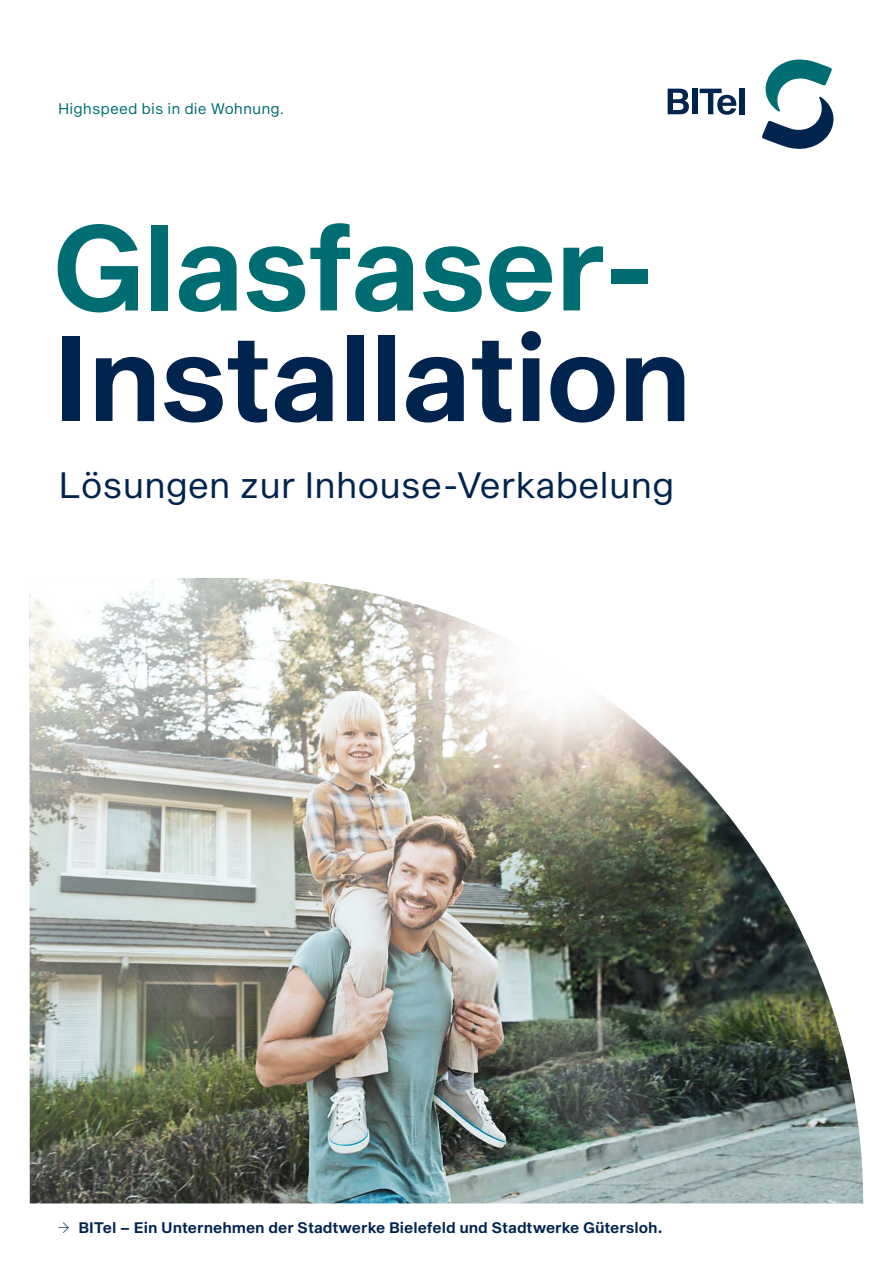
<style>
.page{position:relative;width:893px;height:1263px;background:#fff}
.page>*{position:absolute;margin:0;border:0;box-sizing:border-box;transform-origin:0 0}
.t1{font:118.5px "S Sequel Semi";letter-spacing:-.02em;color:#00244e}
.t2{font:118.5px "S Sequel Semi";letter-spacing:-.02em;color:#006d72}
.t3{font:36px "S Sequel";letter-spacing:-.005em;color:#00244e}
.t4{font:15px "S Sequel Semi";color:#00244e}
.t5{font:15px "S Sequel";letter-spacing:.005em;color:#006d72}
</style>
<div class="page">
<img style="left:30px;top:578px;width:833px;height:625px">
<svg style="left:762px;top:59px;width:72px;height:90px"></svg>
<svg style="left:668px;top:89px;width:21px;height:25px"></svg>
<div style="left:692px;top:89px;width:5px;height:25px;background:#00244e"></div>
<svg style="left:700px;top:89px;width:36px;height:26px"></svg>
<div style="left:739px;top:88px;width:5px;height:26px;background:#00244e"></div>
<p class="t5" style="left:58px;top:98px;width:228px">Highspeed bis in die Wohnung.</p>
<h1 class="t2" style="left:51px;top:184px;width:609px">Glasfaser-</h1>
<h1 class="t1" style="left:52px;top:294px;width:641px">Installation</h1>
<h2 class="t3" style="left:59px;top:459px;width:617px">Lösungen zur Inhouse-Verkabelung</h2>
<p class="t4" style="left:78px;top:1217px;width:586px">BITel – Ein Unternehmen der Stadtwerke Bielefeld und Stadtwerke Gütersloh.</p>
</div>
